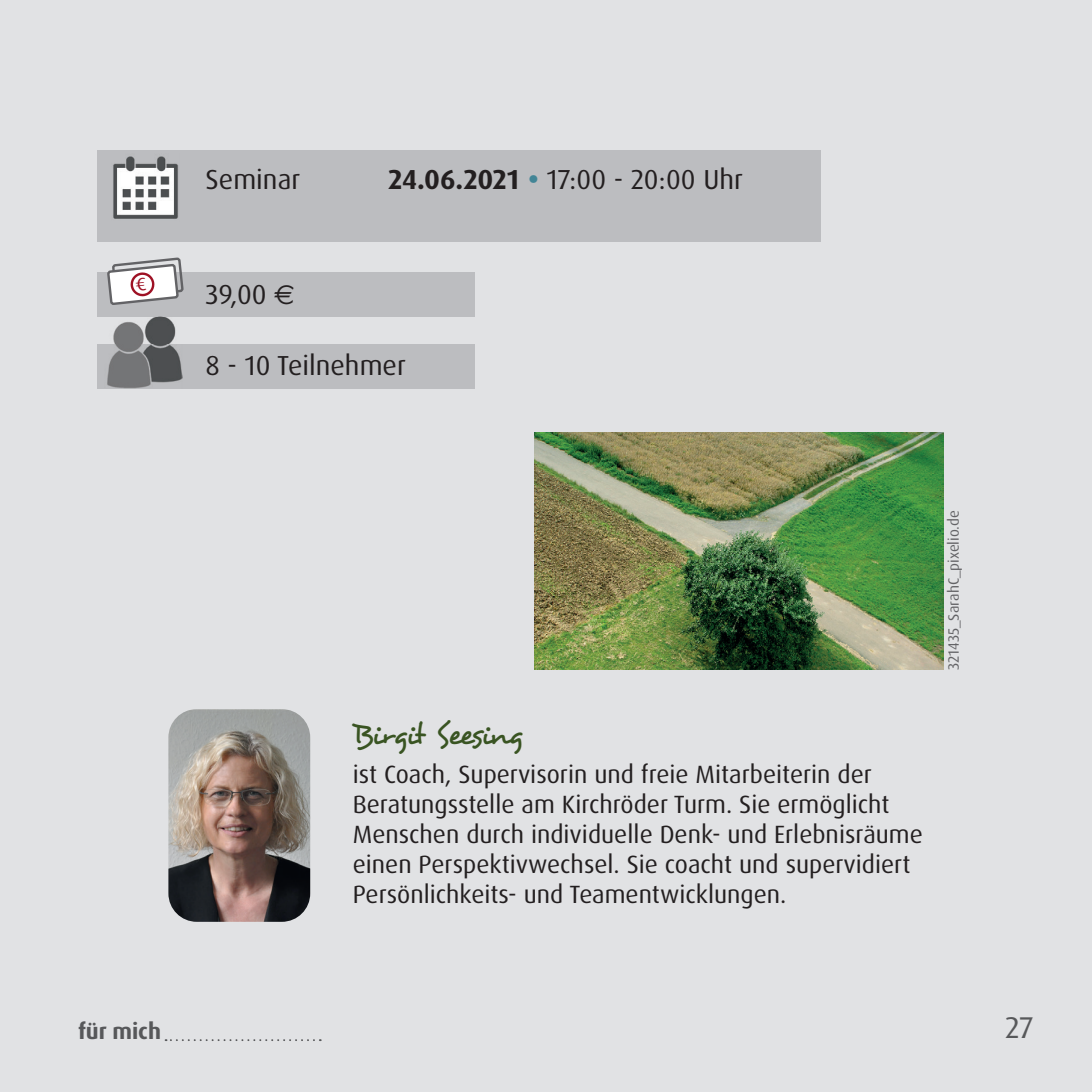
<style>
.page{position:relative;width:1092px;height:1092px;background:#fff}
.page>*{position:absolute;margin:0;border:0;box-sizing:border-box;transform-origin:0 0}
.t1{font:30px "Desyrel";letter-spacing:-.065em;color:#395422}
.t2{font:30px "Dax OT";color:#57585a}
.t3{font:27.5px "Dax OT";color:#231f20}
.t4{font:25px/30px "Dax OT";color:#231f20}
.t5{font:700 22.5px "Dax OT";color:#57585a}
.t6{font:15px "Dax OT";color:#636366}
.s1{font-weight:700}
.s2{font-weight:700;color:#428596}
.s3{font-family:"Euro Sans"}
</style>
<div class="page">
<div style="left:0;top:0;width:1091px;height:1091px;background:#e1e2e4"></div>
<div style="left:97px;top:272px;width:378px;height:44px;background:#bcbdc0"></div>
<div style="left:97px;top:150px;width:723px;height:91px;background:#bcbdc0"></div>
<img style="left:168px;top:709px;width:142px;height:212px">
<img style="left:113px;top:156px;width:65px;height:63px">
<div style="left:97px;top:344px;width:378px;height:44px;background:#bcbdc0"></div>
<img style="left:105px;top:316px;width:77px;height:72px">
<img style="left:534px;top:432px;width:409px;height:238px">
<svg style="left:165px;top:1039px;width:149px;height:1px"></svg>
<svg style="left:107px;top:259px;width:77px;height:45px"></svg>
<p class="t3" style="left:206px;top:162px;width:96px">Seminar</p>
<p class="t3" style="left:388px;top:162px;width:356px"><span class="s1">24.06.2021</span> <span class="s2">•</span> 17:00 - 20:00 Uhr</p>
<p class="t3" style="left:206px;top:277px;width:91px">39,00 <span class="s3">€</span></p>
<p class="t3" style="left:206px;top:348px;width:202px">8 - 10 Teilnehmer</p>
<p class="t1" style="left:353px;top:716px;width:172px">Birgit Seesing</p>
<p class="t4" style="left:353px;top:759px;width:571px">ist Coach, Supervisorin und freie Mitarbeiterin der Beratungsstelle am Kirchröder Turm. Sie ermöglicht Menschen durch individuelle Denk- und Erlebnisräume einen Perspektivwechsel. Sie coacht und supervidiert Persönlichkeits- und Teamentwicklungen.</p>
<p class="t6" style="left:944px;top:670px;width:161px;rotate:-90deg">321435_SarahC_pixelio.de</p>
<p class="t5" style="left:78px;top:1017px;width:85px">für mich</p>
<p class="t2" style="left:1005px;top:1008px;width:30px">27</p>
</div>
